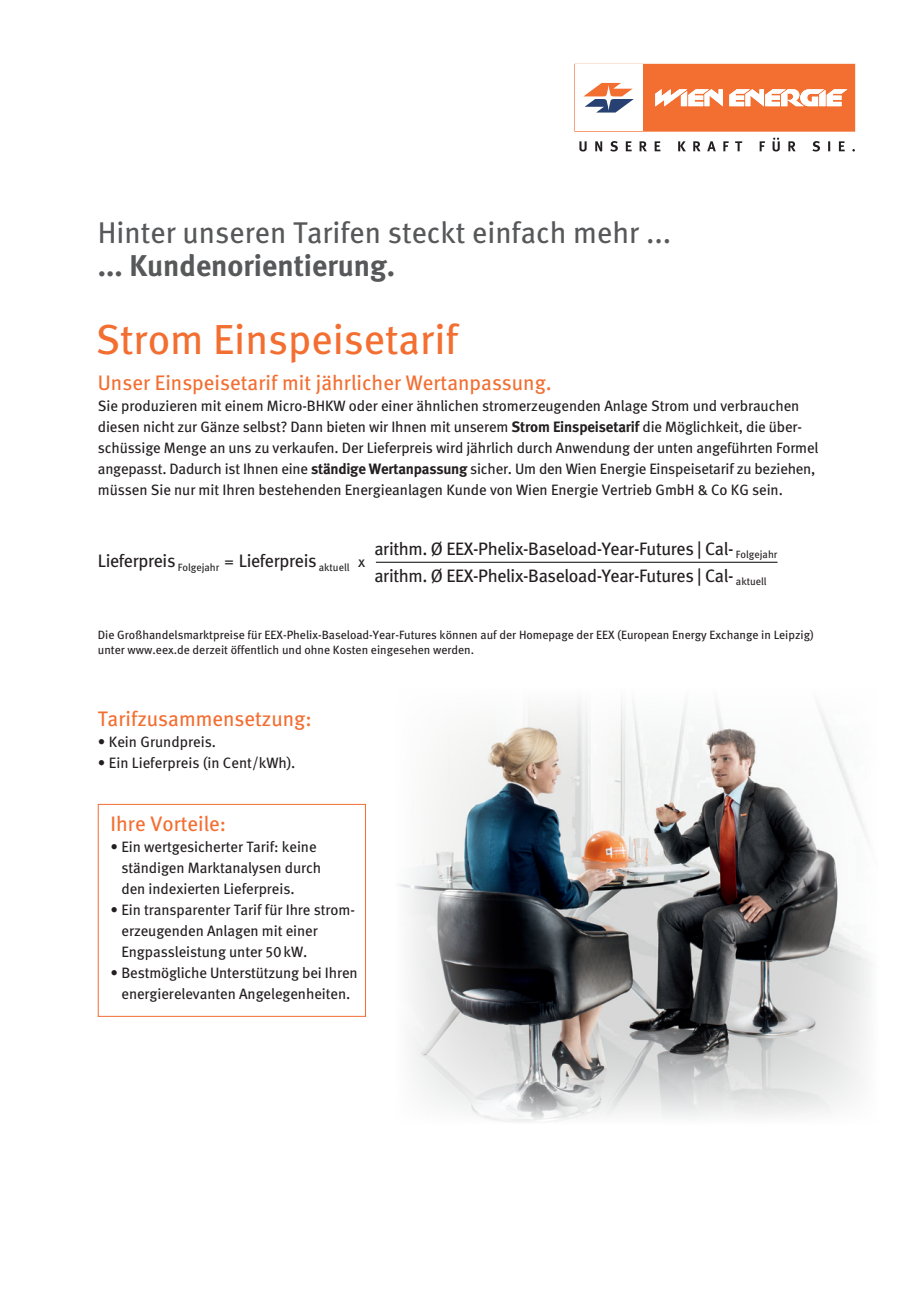
<style>
.page{position:relative;width:919px;height:1289px;background:#fff}
.page>*{position:absolute;margin:0;border:0;box-sizing:border-box;transform-origin:0 0}
.t1{font:42px "Meta Book LF";color:#f36e31}
.t2{font:30px "Meta Book LF";color:#57585a}
.t3{font:30px "Meta Bold LF";color:#57585a}
.t4{font:21px "Meta Book LF";color:#f36e31}
.t5{font:18px/27px "Meta Book LF";letter-spacing:-.02em;color:#231f20}
.t6{font:15px/21px "Meta Book LF";letter-spacing:-.005em;color:#231f20}
.t7{font:12px/15px "Meta Book LF";color:#231f20}
.s1{font-family:"Meta Bold LF"}
.s2{font-size:15px}
</style>
<div class="page">
<img style="left:398px;top:700px;width:474px;height:422px">
<div style="left:98px;top:804px;width:268px;height:212px;border:1px solid #f36e31"></div>
<div style="left:574px;top:64px;width:281px;height:68px;background:#f36e31"></div>
<div style="left:575px;top:64px;width:67px;height:67px;background:#fff"></div>
<svg style="left:583px;top:83px;width:50px;height:29px"></svg>
<svg style="left:729px;top:89px;width:118px;height:17px"></svg>
<svg style="left:655px;top:89px;width:68px;height:17px"></svg>
<svg style="left:579px;top:138px;width:275px;height:13px"></svg>
<hr style="left:376px;top:561px;width:401px;height:2px;background:#231f20">
<h2 class="t2" style="left:98px;top:215px;width:575px">Hinter unseren Tarifen steckt einfach mehr ...</h2>
<h2 class="t3" style="left:98px;top:247px;width:299px">... Kundenorientierung.</h2>
<h1 class="t1" style="left:96px;top:315px;width:364px">Strom Einspeisetarif</h1>
<h3 class="t4" style="left:98px;top:370px;width:455px">Unser Einspeisetarif mit jährlicher Wertanpassung.</h3>
<p class="t6" style="left:98px;top:395px;width:722px">Sie produzieren mit einem Micro-BHKW oder einer ähnlichen stromerzeugenden Anlage Strom und verbrauchen diesen nicht zur Gänze selbst? Dann bieten wir Ihnen mit unserem <span class="s1">Strom Einspeisetarif</span> die Möglichkeit, die über&shy;schüssige Menge an uns zu verkaufen. Der Lieferpreis wird jährlich durch Anwendung der unten angeführten Formel angepasst. Dadurch ist Ihnen eine <span class="s1">ständige Wertanpassung</span> sicher. Um den Wien Energie Einspeisetarif zu beziehen, müssen Sie nur mit Ihren bestehenden Energieanlagen Kunde von Wien Energie Vertrieb GmbH &amp; Co KG sein.</p>
<p class="t5" style="left:98px;top:547px;width:269px">Lieferpreis <sub>Folgejahr</sub> <span class="s2">=</span> Lieferpreis <sub>aktuell</sub> <span class="s2">x</span></p>
<p class="t5" style="left:374px;top:534px;width:404px">arithm. Ø EEX-Phelix-Baseload-Year-Futures | Cal- <sub>Folgejahr </sub>arithm. Ø EEX-Phelix-Baseload-Year-Futures | Cal- <sub>aktuell</sub></p>
<p class="t7" style="left:98px;top:627px;width:717px">Die Großhandelsmarktpreise für EEX-Phelix-Baseload-Year-Futures können auf der Homepage der EEX (European Energy Exchange in Leipzig) unter www.eex.de derzeit öffentlich und ohne Kosten eingesehen werden.</p>
<h3 class="t4" style="left:98px;top:706px;width:215px">Tarifzusammensetzung:</h3>
<p class="t6" style="left:98px;top:731px;width:120px">• Kein Grundpreis.</p>
<p class="t6" style="left:98px;top:752px;width:199px">• Ein Lieferpreis (in Cent/kWh).</p>
<h3 class="t4" style="left:111px;top:811px;width:117px">Ihre Vorteile:</h3>
<p class="t6" style="left:121px;top:836px;width:201px;text-indent:-11px">• Ein wertgesicherter Tarif: keine ständigen Marktanalysen durch den indexierten Lieferpreis.</p>
<p class="t6" style="left:121px;top:899px;width:235px;text-indent:-11px">• Ein transparenter Tarif für Ihre strom&shy;erzeugenden Anlagen mit einer<br>Engpassleistung unter 50kW.</p>
<p class="t6" style="left:111px;top:962px;width:248px;text-align:center">• Bestmögliche Unterstützung bei Ihren energierelevanten Angelegenheiten.</p>
</div>
